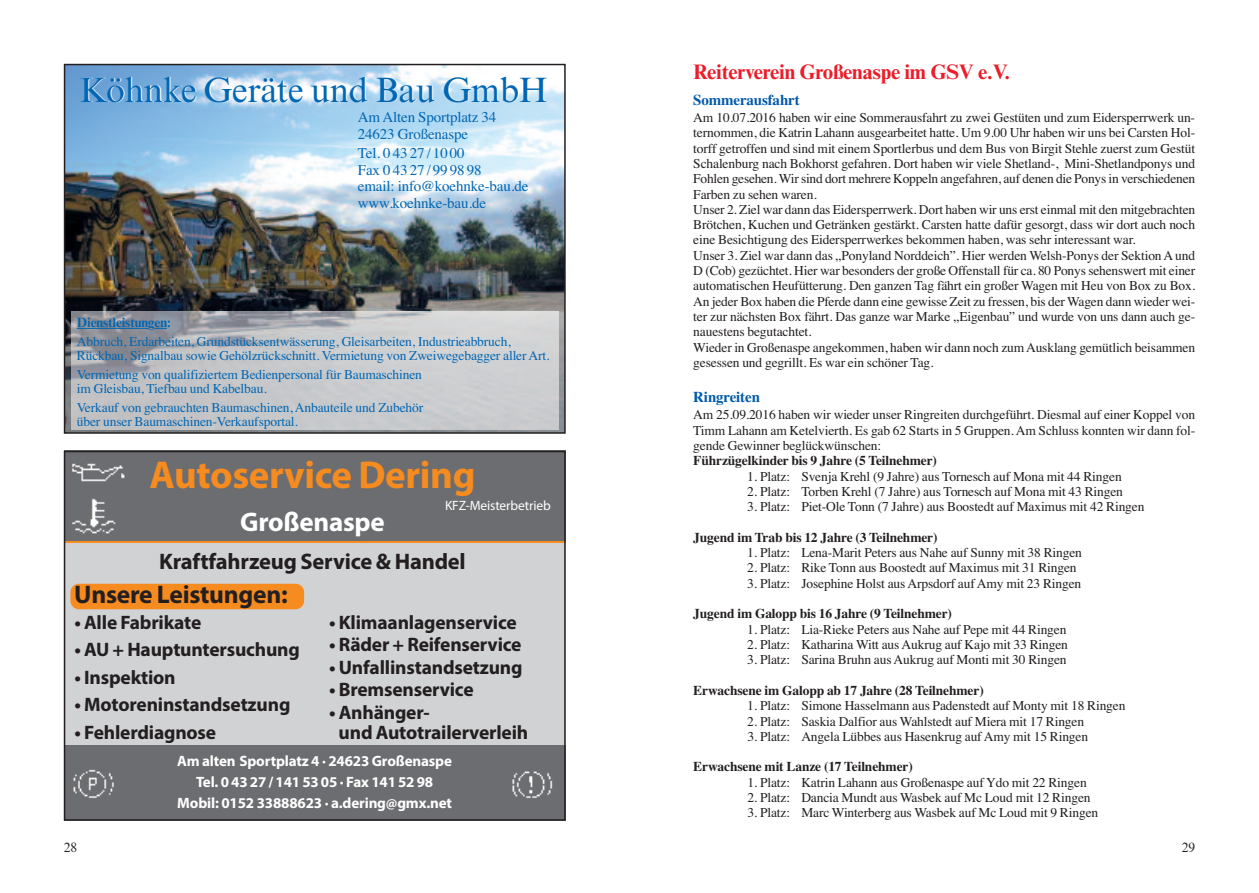
<style>
.page{position:relative;width:1259px;height:893px;background:#fff}
.page>*{position:absolute;margin:0;border:0;box-sizing:border-box;transform-origin:0 0}
.t1{font:700 39px "Myriad Pro";letter-spacing:-.01em;color:#f68b1f}
.t2{font:35.25px "Times New Roman MT Std";letter-spacing:-.01em;color:#0166b3}
.t3{font:700 27px "Myriad Pro";letter-spacing:-.01em;color:#fff}
.t4{font:700 25.5px "Myriad Pro";letter-spacing:-.01em;color:#231f20}
.t5{font:700 22.5px "Myriad Pro";letter-spacing:-.01em;color:#231f20}
.t6{font:700 21px "Times New Roman MT Std";letter-spacing:-.01em;color:#ee1c28}
.t7{font:700 19.5px/20px "Myriad Pro";letter-spacing:-.01em;color:#231f20}
.t8{font:15px/16.5px "Times";letter-spacing:-.01em;color:#0166b3}
.t9{font:700 15px/21px "Myriad Pro";letter-spacing:-.01em;color:#fff;text-align:center}
.t10{font:700 15px "Times";letter-spacing:-.01em;color:#015aaa}
.t11{font:13.5px/15.3px "Times";letter-spacing:-.01em;color:#231f20}
.t12{font:13.5px/18.6px "Times";letter-spacing:-.01em;color:#0166b3}
.t13{font:700 13.5px "Times";letter-spacing:-.01em;color:#231f20}
.t14{font:13.5px "Myriad Pro";letter-spacing:-.01em;color:#fff}
.t15{font:13.5px "Times New Roman MT Std";color:#231f20}
.s1{font-family:"Times New Roman MT Std";font-weight:700}
.s2{font-weight:700}
</style>
<div class="page">
<div style="left:65px;top:452px;width:499px;height:367px;background:#d1d2d4"></div>
<div style="left:64px;top:451px;width:502px;height:90px;background:#6c6d70"></div>
<div style="left:64px;top:745px;width:502px;height:76px;background:#6c6d70"></div>
<hr style="left:64px;top:541px;width:502px;height:2px;background:#f68b1f">
<div style="left:64px;top:451px;width:502px;height:370px;border:2px solid #231f20"></div>
<div style="left:70px;top:584px;width:234px;height:25px;background:#f68b1f;border-radius:9px"></div>
<img style="left:64px;top:451px;width:67px;height:43px">
<img style="left:64px;top:497px;width:52px;height:43px">
<img style="left:512px;top:771px;width:41px;height:27px">
<img style="left:73px;top:769px;width:41px;height:29px">
<img style="left:67px;top:67px;width:496px;height:364px">
<div style="left:64px;top:64px;width:502px;height:370px;border:2px solid #231f20"></div>
<img style="left:71px;top:312px;width:487px;height:118px">
<hr style="left:77px;top:328px;width:71px;height:1px;background:#0166b3">
<svg style="left:155px;top:328px;width:12px;height:1px"></svg>
<p class="t2" style="left:79px;top:77px;width:470px">Köhnke Geräte und Bau GmbH</p>
<p class="t8" style="left:358px;top:109px;width:140px">Am Alten Sportplatz 34<br>24623 Großenaspe</p>
<p class="t8" style="left:358px;top:145px;width:172px">Tel. 0 43 27 / 10 00<br>Fax 04327/999898<br>email: info@koehnke-bau.de www.koehnke-bau.de</p>
<p class="t12" style="left:77px;top:313px;width:435px"><span class="s1">Dienstleistungen:<br></span>Abbruch, Erdarbeiten, Grundstücksentwässerung, Gleisarbeiten, Industrieabbruch,</p>
<p class="t12" style="left:77px;top:346px;width:474px">Rückbau, Signalbau sowie Gehölzrückschnitt. Vermietung von Zweiwegebagger aller Art.<br>Vermietung von qualifiziertem Bedienpersonal für Baumaschinen</p>
<p class="t12" style="left:77px;top:379px;width:348px">im Gleisbau, Tiefbau und Kabelbau.<br>Verkauf von gebrauchten Baumaschinen, Anbauteile und Zubehör</p>
<p class="t12" style="left:77px;top:412px;width:222px">über unser Baumaschinen-Verkaufsportal.</p>
<p class="t1" style="left:149px;top:460px;width:327px">Autoservice Dering</p>
<p class="t14" style="left:445px;top:501px;width:107px">KFZ-Meisterbetrieb</p>
<p class="t3" style="left:240px;top:512px;width:146px">Großenaspe</p>
<p class="t5" style="left:159px;top:553px;width:308px">Kraftfahrzeug Service &amp; Handel</p>
<p class="t4" style="left:74px;top:585px;width:215px">Unsere Leistungen:</p>
<p class="t7" style="left:74px;top:614px;width:128px">• Alle Fabrikate</p>
<p class="t7" style="left:74px;top:641px;width:227px">• AU + Hauptuntersuchung</p>
<p class="t7" style="left:74px;top:669px;width:103px">• Inspektion</p>
<p class="t7" style="left:74px;top:696px;width:217px">• Motoreninstandsetzung</p>
<p class="t7" style="left:74px;top:724px;width:143px">• Fehlerdiagnose</p>
<p class="t7" style="left:329px;top:614px;width:189px">• Klimaanlagenservice</p>
<p class="t7" style="left:329px;top:636px;width:194px">• Räder + Reifenservice</p>
<p class="t7" style="left:329px;top:659px;width:195px">• Unfallinstandsetzung</p>
<p class="t7" style="left:329px;top:681px;width:146px">• Bremsenservice</p>
<p class="t7" style="left:339px;top:704px;width:191px;text-indent:-10px">• Anhänger-<br>und Autotrailerverleih</p>
<p class="t9" style="left:177px;top:751px;width:276px">Am alten Sportplatz 4 · 24623 Großenaspe<br>Tel. 0 43 27 / 141 53 05 · Fax 141 52 98<br>Mobil: 0152 33888623 · a.dering@gmx.net</p>
<p class="t6" style="left:693px;top:65px;width:318px">Reiterverein Großenaspe im GSV e.V.</p>
<p class="t10" style="left:693px;top:91px;width:108px">Sommerausfahrt</p>
<p class="t11" style="left:693px;top:110px;width:503px">Am 10.07.2016 haben wir eine Sommerausfahrt zu zwei Gestüten und zum Eidersperrwerk un&shy;ternommen, die Katrin Lahann ausgearbeitet hatte. Um 9.00 Uhr haben wir uns bei Carsten Hol&shy;torff getroffen und sind mit einem Sportlerbus und dem Bus von Birgit Stehle zuerst zum Gestüt Schalenburg nach Bokhorst gefahren. Dort haben wir viele Shetland-, Mini-Shetlandponys und Fohlen gesehen. Wir sind dort mehrere Koppeln angefahren, auf denen die Ponys in verschiedenen Farben zu sehen waren.<br>Unser 2. Ziel war dann das Eidersperrwerk. Dort haben wir uns erst einmal mit den mitgebrachten Brötchen, Kuchen und Getränken gestärkt. Carsten hatte dafür gesorgt, dass wir dort auch noch eine Besichtigung des Eidersperrwerkes bekommen haben, was sehr interessant war.<br>Unser 3. Ziel war dann das „Ponyland Norddeich”. Hier werden Welsh-Ponys der SektionAund D (Cob) gezüchtet. Hier war besonders der große Offenstall für ca. 80 Ponys sehenswert mit einer automatischen Heufütterung. Den ganzen Tag fährt ein großer Wagen mit Heu von Box zu Box.<br>An jeder Box haben die Pferde dann eine gewisse Zeit zu fressen, bis der Wagen dann wieder wei&shy;ter zur nächsten Box fährt. Das ganze war Marke „Eigenbau” und wurde von uns dann auch ge&shy;nauestens begutachtet.<br>Wieder in Großenaspe angekommen, haben wir dann noch zumAusklang gemütlich beisammen gesessen und gegrillt. Es war ein schöner Tag.</p>
<p class="t10" style="left:693px;top:388px;width:68px">Ringreiten</p>
<p class="t11" style="left:693px;top:407px;width:503px">Am 25.09.2016 haben wir wieder unser Ringreiten durchgeführt. Diesmal auf einer Koppel von Timm Lahann am Ketelvierth. Es gab 62 Starts in 5 Gruppen.Am Schluss konnten wir dann fol&shy;gende Gewinner beglückwünschen:<br><span class="s2">Führzügelkinder bis 9 Jahre (5 Teilnehmer)</span></p>
<p class="t11" style="left:747px;top:468px;width:376px">1. Platz: Svenja Krehl (9 Jahre) aus Tornesch auf Mona mit 44 Ringen</p>
<p class="t11" style="left:747px;top:484px;width:377px">2. Platz: Torben Krehl (7 Jahre) aus Tornesch auf Mona mit 43 Ringen</p>
<p class="t11" style="left:747px;top:499px;width:399px">3. Platz: Piet-Ole Tonn (7 Jahre) aus Boostedt auf Maximus mit 42 Ringen</p>
<p class="t13" style="left:693px;top:529px;width:246px">Jugend im Trab bis 12 Jahre (3 Teilnehmer)</p>
<p class="t11" style="left:747px;top:545px;width:336px">1. Platz: Lena-Marit Peters aus Nahe auf Sunny mit 38 Ringen</p>
<p class="t11" style="left:747px;top:560px;width:331px">2. Platz: Rike Tonn aus Boostedt auf Maximus mit 31 Ringen</p>
<p class="t11" style="left:747px;top:575px;width:335px">3. Platz: Josephine Holst aus Arpsdorf auf Amy mit 23 Ringen</p>
<p class="t13" style="left:693px;top:606px;width:260px">Jugend im Galopp bis 16 Jahre (9 Teilnehmer)</p>
<p class="t11" style="left:747px;top:621px;width:321px">1. Platz: Lia-Rieke Peters aus Nahe auf Pepe mit 44 Ringen</p>
<p class="t11" style="left:747px;top:637px;width:322px">2. Platz: Katharina Witt aus Aukrug auf Kajo mit 33 Ringen</p>
<p class="t11" style="left:747px;top:652px;width:321px">3. Platz: Sarina Bruhn aus Aukrug auf Monti mit 30 Ringen</p>
<p class="t13" style="left:693px;top:682px;width:292px">Erwachsene im Galopp ab 17 Jahre (28 Teilnehmer)</p>
<p class="t11" style="left:747px;top:698px;width:380px">1. Platz: Simone Hasselmann aus Padenstedt auf Monty mit 18 Ringen</p>
<p class="t11" style="left:747px;top:713px;width:338px">2. Platz: Saskia Dalfior aus Wahlstedt auf Miera mit 17 Ringen</p>
<p class="t11" style="left:747px;top:728px;width:342px">3. Platz: Angela Lübbes aus Hasenkrug auf Amy mit 15 Ringen</p>
<p class="t13" style="left:693px;top:759px;width:221px">Erwachsene mit Lanze (17 Teilnehmer)</p>
<p class="t11" style="left:747px;top:774px;width:341px">1. Platz: Katrin Lahann aus Großenaspe auf Ydo mit 22 Ringen</p>
<p class="t11" style="left:747px;top:790px;width:345px">2. Platz: Dancia Mundt aus Wasbek auf Mc Loud mit 12 Ringen</p>
<p class="t11" style="left:747px;top:805px;width:352px">3. Platz: Marc Winterberg aus Wasbek auf Mc Loud mit 9 Ringen</p>
<p class="t15" style="left:64px;top:842px;width:15px">28</p>
<p class="t15" style="left:1181px;top:842px;width:15px">29</p>
</div>
